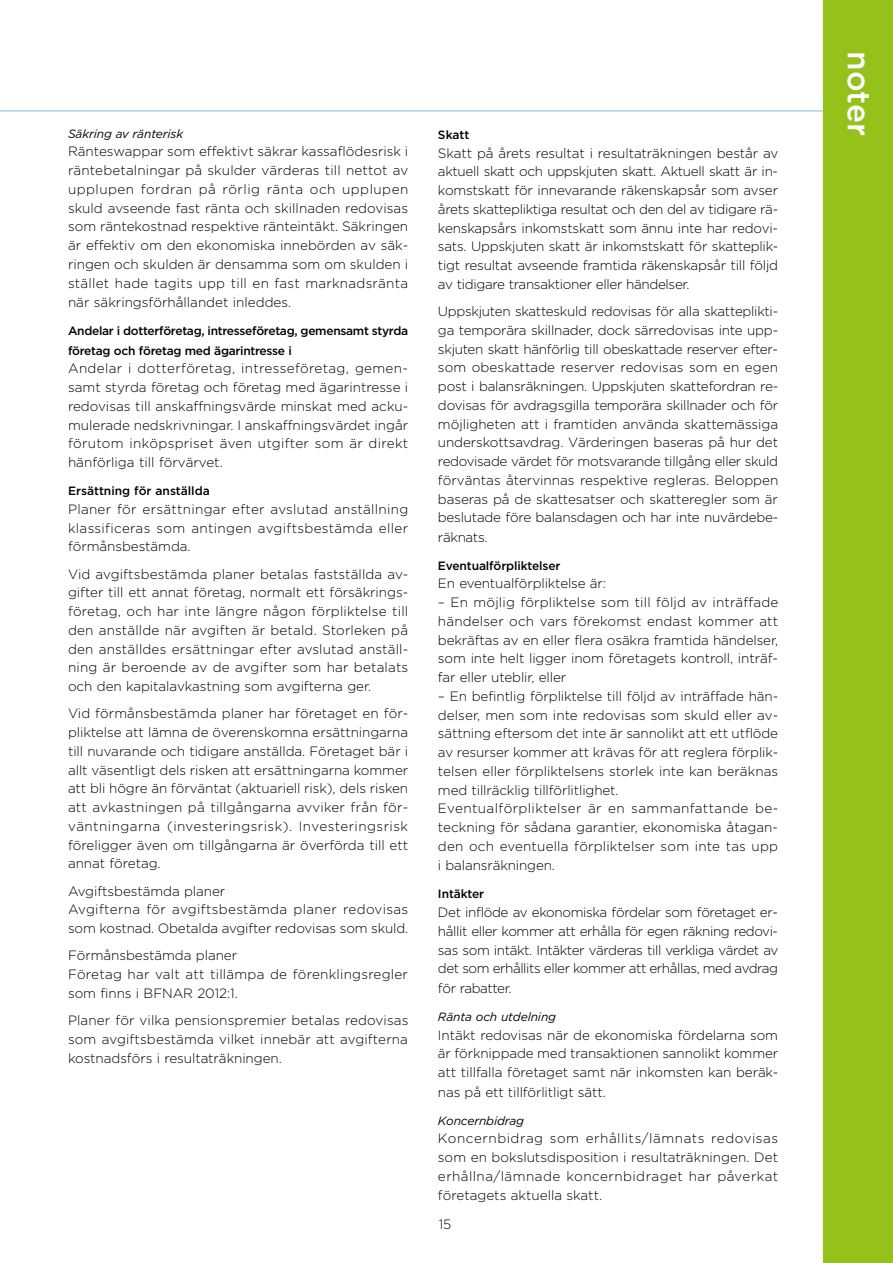
<style>
.page{position:relative;width:893px;height:1263px;background:#fff}
.page>*{position:absolute;margin:0;border:0;box-sizing:border-box;transform-origin:0 0}
.t1{font:500 31.5px "Gotham HTF";color:#fff}
.t2{font:300 13.5px/18.8px "Gotham HTF";letter-spacing:-.005em;color:#000;text-align:justify}
.t3{font:500 12px/19.5px "Gotham HTF";letter-spacing:-.025em;color:#000}
.t4{font:italic 12px "Gotham HTF";letter-spacing:-.01em;color:#000}
.t5{font:500 12px "Gotham HTF";color:#000}
</style>
<div class="page">
<hr style="left:0;top:111px;width:892px;height:1px;background:#7bbddc">
<div style="left:824px;top:0;width:69px;height:1263px;background:#94c11a"></div>
<p class="t4" style="left:68px;top:127px;width:117px">Säkring av ränterisk</p>
<p class="t2" style="left:68px;top:142px;width:342px">Ränteswappar som effektivt säkrar kassaflödesrisk i räntebetalningar på skulder värderas till nettot av upplupen fordran på rörlig ränta och upplupen skuld avseende fast ränta och skillnaden redovisas som räntekostnad respektive ränteintäkt. Säkringen är effektiv om den ekonomiska innebörden av säk&shy;ringen och skulden är densamma som om skulden i stället hade tagits upp till en fast marknadsränta när säkringsförhållandet inleddes.</p>
<p class="t3" style="left:68px;top:321px;width:342px">Andelar i dotterföretag, intresseföretag, gemensamt styrda företag och företag med ägarintresse i</p>
<p class="t2" style="left:68px;top:359px;width:342px">Andelar i dotterföretag, intresseföretag, gemen&shy;samt styrda företag och företag med ägarintresse i redovisas till anskaffningsvärde minskat med acku&shy;mulerade nedskrivningar. I anskaffningsvärdet ingår förutom inköpspriset även utgifter som är direkt hänförliga till förvärvet.</p>
<p class="t5" style="left:68px;top:484px;width:143px">Ersättning för anställda</p>
<p class="t2" style="left:68px;top:499px;width:342px">Planer för ersättningar efter avslutad anställning klassificeras som antingen avgiftsbestämda eller förmånsbestämda.</p>
<p class="t2" style="left:68px;top:564px;width:342px">Vid avgiftsbestämda planer betalas fastställda av&shy;gifter till ett annat företag, normalt ett försäkrings&shy;företag, och har inte längre någon förpliktelse till den anställde när avgiften är betald. Storleken på den anställdes ersättningar efter avslutad anställ&shy;ning är beroende av de avgifter som har betalats och den kapitalavkastning som avgifterna ger.</p>
<p class="t2" style="left:68px;top:704px;width:342px">Vid förmånsbestämda planer har företaget en för&shy;pliktelse att lämna de överenskomna ersättningarna till nuvarande och tidigare anställda. Företaget bär i allt väsentligt dels risken att ersättningarna kommer att bli högre än förväntat (aktuariell risk), dels risken att avkastningen på tillgångarna avviker från för&shy;väntningarna (investeringsrisk). Investeringsrisk föreligger även om tillgångarna är överförda till ett annat företag.</p>
<p class="t2" style="left:68px;top:881px;width:342px;text-align:left">Avgiftsbestämda planer<br>Avgifterna för avgiftsbestämda planer redovisas som kostnad. Obetalda avgifter redovisas som skuld.</p>
<p class="t2" style="left:68px;top:946px;width:341px;text-align:left">Förmånsbestämda planer<br>Företag har valt att tillämpa de förenklingsregler som finns i BFNAR 2012:1.</p>
<p class="t2" style="left:68px;top:1011px;width:342px">Planer för vilka pensionspremier betalas redovisas som avgiftsbestämda vilket innebär att avgifterna kostnadsförs i resultaträkningen.</p>
<p class="t3" style="left:438px;top:125px;width:33px">Skatt</p>
<p class="t2" style="left:438px;top:143px;width:342px">Skatt på årets resultat i resultaträkningen består av aktuell skatt och uppskjuten skatt. Aktuell skatt är in&shy;komstskatt för innevarande räkenskapsår som avser årets skattepliktiga resultat och den del av tidigare rä&shy;kenskapsårs inkomstskatt som ännu inte har redovi&shy;sats. Uppskjuten skatt är inkomstskatt för skatteplik&shy;tigt resultat avseende framtida räkenskapsår till följd av tidigare transaktioner eller händelser.</p>
<p class="t2" style="left:438px;top:302px;width:342px">Uppskjuten skatteskuld redovisas för alla skatteplikti&shy;ga temporära skillnader, dock särredovisas inte upp&shy;skjuten skatt hänförlig till obeskattade reserver efter&shy;som obeskattade reserver redovisas som en egen post i balansräkningen. Uppskjuten skattefordran re&shy;dovisas för avdragsgilla temporära skillnader och för möjligheten att i framtiden använda skattemässiga underskottsavdrag. Värderingen baseras på hur det redovisade värdet för motsvarande tillgång eller skuld förväntas återvinnas respektive regleras. Beloppen baseras på de skattesatser och skatteregler som är beslutade före balansdagen och har inte nuvärdebe&shy;räknats.</p>
<p class="t3" style="left:438px;top:555px;width:124px">Eventualförpliktelser</p>
<p class="t2" style="left:438px;top:574px;width:170px">En eventualförpliktelse är:</p>
<p class="t2" style="left:438px;top:593px;width:342px">– En möjlig förpliktelse som till följd av inträffade händelser och vars förekomst endast kommer att bekräftas av en eller flera osäkra framtida händelser, som inte helt ligger inom företagets kontroll, inträf&shy;far eller uteblir, eller</p>
<p class="t2" style="left:438px;top:686px;width:342px;text-align:left">– En befintlig förpliktelse till följd av inträffade hän&shy;delser, men som inte redovisas som skuld eller av&shy;sättning eftersom det inte är sannolikt att ett utflöde av resurser kommer att krävas för att reglera förplik&shy;telsen eller förpliktelsens storlek inte kan beräknas med tillräcklig tillförlitlighet.<br>Eventualförpliktelser är en sammanfattande be&shy;teckning för sådana garantier, ekonomiska åtagan&shy;den och eventuella förpliktelser som inte tas upp i balansräkningen.</p>
<p class="t3" style="left:438px;top:884px;width:48px">Intäkter</p>
<p class="t2" style="left:438px;top:903px;width:342px">Det inflöde av ekonomiska fördelar som företaget er&shy;hållit eller kommer att erhålla för egen räkning redovi&shy;sas som intäkt. Intäkter värderas till verkliga värdet av det som erhållits eller kommer att erhållas, med avdrag för rabatter.</p>
<p class="t4" style="left:438px;top:1010px;width:120px">Ränta och utdelning</p>
<p class="t2" style="left:438px;top:1025px;width:342px">Intäkt redovisas när de ekonomiska fördelarna som är förknippade med transaktionen sannolikt kommer att tillfalla företaget samt när inkomsten kan beräk&shy;nas på ett tillförlitligt sätt.</p>
<p class="t4" style="left:438px;top:1114px;width:88px">Koncernbidrag</p>
<p class="t2" style="left:438px;top:1129px;width:342px">Koncernbidrag som erhållits/lämnats redovisas som en bokslutsdisposition i resultaträkningen. Det erhållna/lämnade koncernbidraget har påverkat företagets aktuella skatt.</p>
<p class="t2" style="left:439px;top:1215px;width:14px">15</p>
<h1 class="t1" style="left:877px;top:51px;width:86px;rotate:90deg">noter</h1>
</div>
